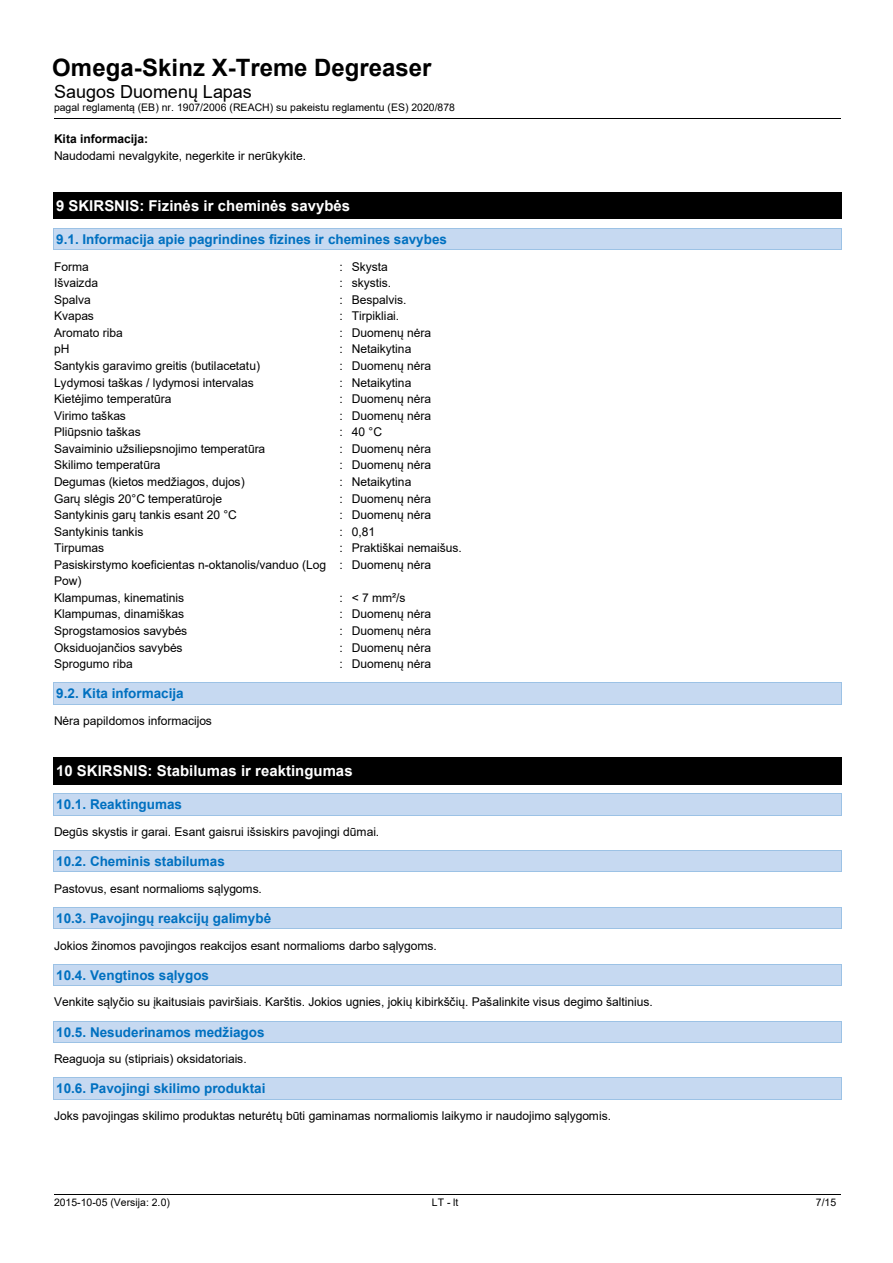
<style>
.page{position:relative;width:893px;height:1263px;background:#fff}
.page>*{position:absolute;margin:0;border:0;box-sizing:border-box;transform-origin:0 0}
.t1{font:700 24px "Arial";color:#000}
.t2{font:18px "Arial";color:#000}
.t3{font:700 15px "Arial";color:#fff}
.t4{font:700 13.5px "Arial";color:#0070c0}
.t5{font:12px/16.5px "Arial";letter-spacing:-.005em;color:#000}
.t6{font:700 12px "Arial";letter-spacing:-.005em;color:#000}
.t7{font:10.5px "Arial";color:#000}
</style>
<div class="page">
<hr style="left:54px;top:118px;width:787px;height:1px;background:#000">
<hr style="left:54px;top:1194px;width:264px;height:1px;background:#000">
<hr style="left:318px;top:1194px;width:259px;height:1px;background:#000">
<hr style="left:578px;top:1194px;width:263px;height:1px;background:#000">
<div style="left:54px;top:192px;width:787px;height:27px;background:#000"></div>
<hr style="left:54px;top:219px;width:787px;height:1px;background:#000">
<svg style="left:841px;top:192px;width:1px;height:27px"></svg>
<div style="left:54px;top:228px;width:787px;height:22px;background:#c6d9f1"></div>
<hr style="left:54px;top:228px;width:787px;height:1px;background:#9cc2e5">
<hr style="left:54px;top:250px;width:787px;height:1px;background:#9cc2e5">
<svg style="left:841px;top:228px;width:1px;height:22px"></svg>
<div style="left:54px;top:683px;width:787px;height:21px;background:#c6d9f1"></div>
<hr style="left:54px;top:682px;width:787px;height:1px;background:#9cc2e5">
<hr style="left:54px;top:704px;width:787px;height:1px;background:#9cc2e5">
<svg style="left:841px;top:682px;width:1px;height:23px"></svg>
<div style="left:54px;top:758px;width:787px;height:26px;background:#000"></div>
<hr style="left:54px;top:757px;width:787px;height:1px;background:#000">
<hr style="left:54px;top:784px;width:787px;height:1px;background:#000">
<svg style="left:841px;top:757px;width:1px;height:28px"></svg>
<div style="left:54px;top:794px;width:787px;height:21px;background:#c6d9f1"></div>
<hr style="left:54px;top:793px;width:787px;height:1px;background:#9cc2e5">
<hr style="left:54px;top:815px;width:787px;height:1px;background:#9cc2e5">
<svg style="left:841px;top:793px;width:1px;height:23px"></svg>
<div style="left:54px;top:850px;width:787px;height:22px;background:#c6d9f1"></div>
<hr style="left:54px;top:850px;width:787px;height:1px;background:#9cc2e5">
<hr style="left:54px;top:872px;width:787px;height:1px;background:#9cc2e5">
<svg style="left:841px;top:850px;width:1px;height:22px"></svg>
<div style="left:54px;top:907px;width:787px;height:22px;background:#c6d9f1"></div>
<hr style="left:54px;top:907px;width:787px;height:1px;background:#9cc2e5">
<hr style="left:54px;top:929px;width:787px;height:1px;background:#9cc2e5">
<svg style="left:841px;top:907px;width:1px;height:22px"></svg>
<div style="left:54px;top:964px;width:787px;height:21px;background:#c6d9f1"></div>
<hr style="left:54px;top:964px;width:787px;height:1px;background:#9cc2e5">
<hr style="left:54px;top:985px;width:787px;height:1px;background:#9cc2e5">
<svg style="left:841px;top:964px;width:1px;height:22px"></svg>
<div style="left:54px;top:1021px;width:787px;height:21px;background:#c6d9f1"></div>
<hr style="left:54px;top:1021px;width:787px;height:1px;background:#9cc2e5">
<hr style="left:54px;top:1042px;width:787px;height:1px;background:#9cc2e5">
<svg style="left:841px;top:1021px;width:1px;height:22px"></svg>
<div style="left:54px;top:1078px;width:787px;height:21px;background:#c6d9f1"></div>
<hr style="left:54px;top:1077px;width:787px;height:1px;background:#9cc2e5">
<hr style="left:54px;top:1099px;width:787px;height:1px;background:#9cc2e5">
<svg style="left:841px;top:1077px;width:1px;height:23px"></svg>
<h1 class="t1" style="left:52px;top:50px;width:381px">Omega-Skinz X-Treme Degreaser</h1>
<h2 class="t2" style="left:54px;top:79px;width:199px">Saugos Duomenų Lapas</h2>
<p class="t7" style="left:54px;top:100px;width:403px">pagal reglamentą (EB) nr. 1907/2006 (REACH) su pakeistu reglamentu (ES) 2020/878</p>
<p class="t6" style="left:54px;top:131px;width:96px">Kita informacija:</p>
<p class="t5" style="left:54px;top:147px;width:254px">Naudodami nevalgykite, negerkite ir nerūkykite.</p>
<p class="t3" style="left:56px;top:195px;width:295px">9 SKIRSNIS: Fizinės ir cheminės savybės</p>
<p class="t4" style="left:56px;top:230px;width:392px">9.1. Informacija apie pagrindines fizines ir chemines savybes</p>
<p class="t5" style="left:54px;top:258px;width:36px">Forma</p>
<p class="t5" style="left:339px;top:258px;width:50px">: Skysta</p>
<p class="t5" style="left:54px;top:275px;width:46px">Išvaizda</p>
<p class="t5" style="left:339px;top:275px;width:53px">: skystis.</p>
<p class="t5" style="left:54px;top:291px;width:38px">Spalva</p>
<p class="t5" style="left:339px;top:291px;width:69px">: Bespalvis.</p>
<p class="t5" style="left:54px;top:308px;width:42px">Kvapas</p>
<p class="t5" style="left:339px;top:308px;width:61px">: Tirpikliai.</p>
<p class="t5" style="left:54px;top:324px;width:70px">Aromato riba</p>
<p class="t5" style="left:339px;top:324px;width:93px">: Duomenų nėra</p>
<p class="t5" style="left:54px;top:341px;width:17px">pH</p>
<p class="t5" style="left:339px;top:341px;width:74px">: Netaikytina</p>
<p class="t5" style="left:54px;top:357px;width:208px">Santykis garavimo greitis (butilacetatu)</p>
<p class="t5" style="left:339px;top:357px;width:93px">: Duomenų nėra</p>
<p class="t5" style="left:54px;top:374px;width:201px">Lydymosi taškas / lydymosi intervalas</p>
<p class="t5" style="left:339px;top:374px;width:74px">: Netaikytina</p>
<p class="t5" style="left:54px;top:391px;width:119px">Kietėjimo temperatūra</p>
<p class="t5" style="left:339px;top:391px;width:93px">: Duomenų nėra</p>
<p class="t5" style="left:54px;top:407px;width:74px">Virimo taškas</p>
<p class="t5" style="left:339px;top:407px;width:93px">: Duomenų nėra</p>
<p class="t5" style="left:54px;top:424px;width:88px">Pliūpsnio taškas</p>
<p class="t5" style="left:339px;top:424px;width:44px">: 40 °C</p>
<p class="t5" style="left:54px;top:440px;width:213px">Savaiminio užsiliepsnojimo temperatūra</p>
<p class="t5" style="left:339px;top:440px;width:93px">: Duomenų nėra</p>
<p class="t5" style="left:54px;top:457px;width:108px">Skilimo temperatūra</p>
<p class="t5" style="left:339px;top:457px;width:93px">: Duomenų nėra</p>
<p class="t5" style="left:54px;top:473px;width:192px">Degumas (kietos medžiagos, dujos)</p>
<p class="t5" style="left:339px;top:473px;width:74px">: Netaikytina</p>
<p class="t5" style="left:54px;top:490px;width:170px">Garų slėgis 20°C temperatūroje</p>
<p class="t5" style="left:339px;top:490px;width:93px">: Duomenų nėra</p>
<p class="t5" style="left:54px;top:506px;width:184px">Santykinis garų tankis esant 20 °C</p>
<p class="t5" style="left:339px;top:506px;width:93px">: Duomenų nėra</p>
<p class="t5" style="left:54px;top:523px;width:91px">Santykinis tankis</p>
<p class="t5" style="left:339px;top:523px;width:37px">: 0,81</p>
<p class="t5" style="left:54px;top:540px;width:52px">Tirpumas</p>
<p class="t5" style="left:339px;top:540px;width:124px">: Praktiškai nemaišus.</p>
<p class="t5" style="left:54px;top:556px;width:274px">Pasiskirstymo koeficientas n-oktanolis/vanduo (Log<br>Pow)</p>
<p class="t5" style="left:339px;top:556px;width:93px">: Duomenų nėra</p>
<p class="t5" style="left:54px;top:589px;width:132px">Klampumas, kinematinis</p>
<p class="t5" style="left:339px;top:589px;width:68px">: &lt; 7 mm²/s</p>
<p class="t5" style="left:54px;top:606px;width:132px">Klampumas, dinamiškas</p>
<p class="t5" style="left:339px;top:606px;width:93px">: Duomenų nėra</p>
<p class="t5" style="left:54px;top:622px;width:135px">Sprogstamosios savybės</p>
<p class="t5" style="left:339px;top:622px;width:93px">: Duomenų nėra</p>
<p class="t5" style="left:54px;top:639px;width:130px">Oksiduojančios savybės</p>
<p class="t5" style="left:339px;top:639px;width:93px">: Duomenų nėra</p>
<p class="t5" style="left:54px;top:656px;width:80px">Sprogumo riba</p>
<p class="t5" style="left:339px;top:656px;width:93px">: Duomenų nėra</p>
<p class="t4" style="left:56px;top:684px;width:129px">9.2. Kita informacija</p>
<p class="t5" style="left:54px;top:712px;width:160px">Nėra papildomos informacijos</p>
<p class="t3" style="left:56px;top:760px;width:298px">10 SKIRSNIS: Stabilumas ir reaktingumas</p>
<p class="t4" style="left:56px;top:795px;width:127px">10.1. Reaktingumas</p>
<p class="t5" style="left:54px;top:823px;width:327px">Degūs skystis ir garai. Esant gaisrui išsiskirs pavojingi dūmai.</p>
<p class="t4" style="left:56px;top:852px;width:170px">10.2. Cheminis stabilumas</p>
<p class="t5" style="left:54px;top:880px;width:209px">Pastovus, esant normalioms sąlygoms.</p>
<p class="t4" style="left:56px;top:909px;width:217px">10.3. Pavojingų reakcijų galimybė</p>
<p class="t5" style="left:54px;top:937px;width:384px">Jokios žinomos pavojingos reakcijos esant normalioms darbo sąlygoms.</p>
<p class="t4" style="left:56px;top:965px;width:154px">10.4. Vengtinos sąlygos</p>
<p class="t5" style="left:54px;top:994px;width:600px">Venkite sąlyčio su įkaitusiais paviršiais. Karštis. Jokios ugnies, jokių kibirkščių. Pašalinkite visus degimo šaltinius.</p>
<p class="t4" style="left:56px;top:1022px;width:210px">10.5. Nesuderinamos medžiagos</p>
<p class="t5" style="left:54px;top:1051px;width:194px">Reaguoja su (stipriais) oksidatoriais.</p>
<p class="t4" style="left:56px;top:1079px;width:211px">10.6. Pavojingi skilimo produktai</p>
<p class="t5" style="left:54px;top:1107px;width:559px">Joks pavojingas skilimo produktas neturėtų būti gaminamas normaliomis laikymo ir naudojimo sąlygomis.</p>
<p class="t7" style="left:54px;top:1195px;width:117px">2015-10-05 (Versija: 2.0)</p>
<p class="t7" style="left:432px;top:1195px;width:28px">LT - lt</p>
<p class="t7" style="left:816px;top:1195px;width:22px">7/15</p>
</div>
